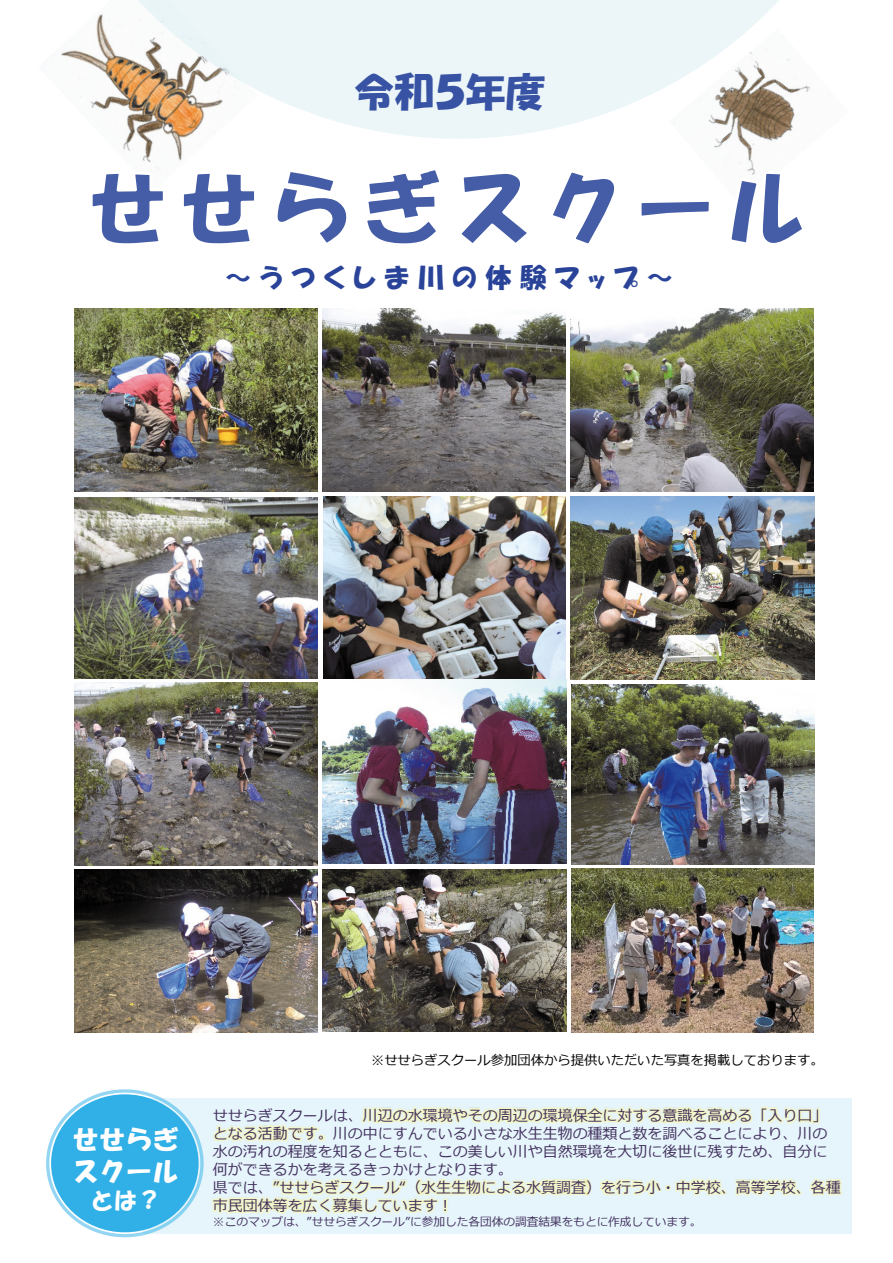
<style>
.page{position:relative;width:893px;height:1263px;background:#fff}
.page>*{position:absolute;margin:0;border:0;box-sizing:border-box;transform-origin:0 0}
.t1{font:39.9px "HGP Soei Kakupoptai";color:#3853a3}
.t2{font:26.7px "HGP Soei Kakupoptai";letter-spacing:.31em;color:#294399}
.t3{font:26.7px/32px "HGS Soei Kakupoptai";color:#fff}
.t4{font:23.25px "HGS Soei Kakupoptai";color:#fff}
.t5{font:15px/18px "Meiryo";color:#42315d}
.t6{font:13.35px "Meiryo";color:#000}
.t7{font:11.7px "Meiryo";color:#42315d}
</style>
<div class="page">
<img style="left:123px;top:139px;width:80px;height:24px">
<svg style="left:61px;top:0;width:718px;height:139px;fill:#ecf6f9"></svg>
<img style="left:669px;top:28px;width:141px;height:137px">
<svg style="left:88px;top:165px;width:719px;height:362px"></svg>
<div style="left:143px;top:1098px;width:708px;height:136px;background:#e6f5fc"></div>
<svg style="left:46px;top:1089px;width:158px;height:148px"></svg>
<img style="left:361px;top:1106px;width:459px;height:18px">
<img style="left:201px;top:1119px;width:124px;height:37px">
<img style="left:271px;top:1178px;width:137px;height:13px">
<img style="left:415px;top:1178px;width:159px;height:18px">
<img style="left:574px;top:1173px;width:278px;height:37px">
<img style="left:201px;top:1191px;width:90px;height:37px">
<img style="left:291px;top:1191px;width:174px;height:23px">
<div style="left:324px;top:45px;width:252px;height:87px;background:#ecf6f9"></div>
<img style="left:572px;top:869px;width:242px;height:163px">
<img style="left:322px;top:496px;width:244px;height:368px">
<img style="left:571px;top:496px;width:244px;height:183px">
<img style="left:74px;top:496px;width:243px;height:182px">
<img style="left:571px;top:685px;width:244px;height:179px">
<img style="left:322px;top:869px;width:244px;height:163px">
<img style="left:322px;top:309px;width:244px;height:182px">
<img style="left:74px;top:309px;width:244px;height:182px">
<img style="left:75px;top:683px;width:243px;height:182px">
<img style="left:75px;top:870px;width:243px;height:162px">
<img style="left:571px;top:309px;width:243px;height:182px">
<h1 class="t1" style="left:354px;top:71px;width:193px">令和５年度</h1>
<h2 class="t2" style="left:225px;top:263px;width:450px">～うつくしま川の体験マップ～</h2>
<h2 class="t3" style="left:72px;top:1123px;width:108px">せせらぎスクール</h2>
<h3 class="t4" style="left:91px;top:1189px;width:71px">とは？</h3>
<p class="t6" style="left:371px;top:1050px;width:454px">※せせらぎスクール参加団体から提供いただいた写真を掲載しております。</p>
<p class="t5" style="left:213px;top:1107px;width:629px">せせらぎスクールは、川辺の水環境やその周辺の環境保全に対する意識を高める「入り口」となる活動です。川の中にすんでいる小さな水生生物の種類と数を調べることにより、川の水の汚れの程度を知るとともに、この美しい川や自然環境を大切に後世に残すため、自分に何ができるかを考えるきっかけとなります。<br>県では、”せせらぎスクール“（水生生物による水質調査）を行う小・中学校、高等学校、各種市民団体等を広く募集しています！</p>
<p class="t7" style="left:213px;top:1214px;width:490px">※このマップは、”せせらぎスクール”に参加した各団体の調査結果をもとに作成しています。</p>
</div>
